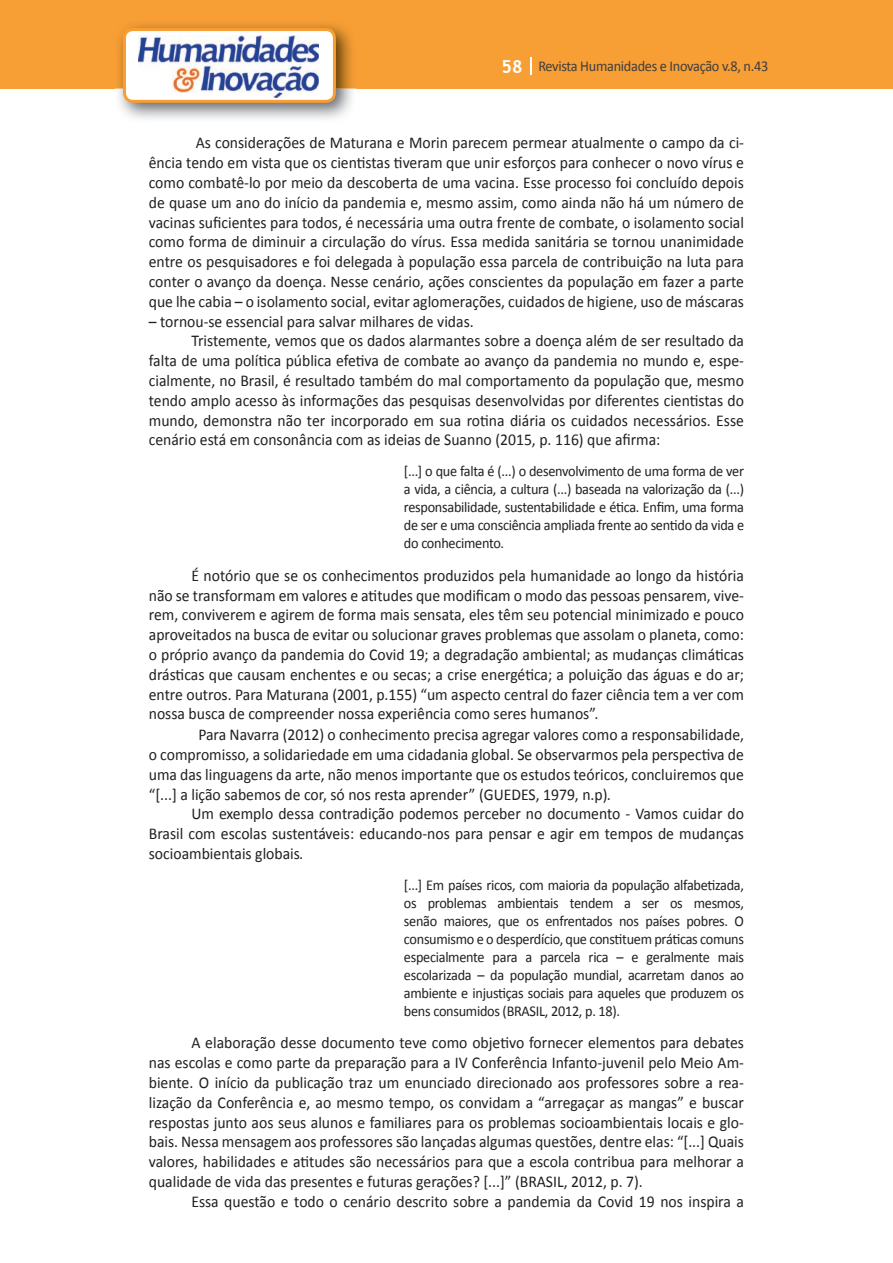
<style>
.page{position:relative;width:893px;height:1263px;background:#fff}
.page>*{position:absolute;margin:0;border:0;box-sizing:border-box;transform-origin:0 0}
.t1{font:16.5px/19.8px "Calibri";color:#231f20;text-align:justify;scale:.95 1}
.t2{font:15px/18px "Calibri";letter-spacing:-.02em;color:#231f20;text-align:justify;scale:.95 1}
.t3{font:15px "Calibri";letter-spacing:-.02em;color:#3e3e3f;scale:.95 1}
.s1{font-family:"Trebuchet MS";font-weight:700;font-size:18px;color:#fff}
.s2{font-style:italic}
</style>
<div class="page">
<div style="left:0;top:0;width:893px;height:88px;background:#f79e34"></div>
<svg style="left:530px;top:57px;width:2px;height:18px"></svg>
<img style="left:115px;top:24px;width:241px;height:95px">
<svg style="left:123px;top:28px;width:213px;height:75px"></svg>
<p class="t3" style="left:501px;top:57px;width:282px"><span class="s1">58</span> Revista Humanidades e Inovação v.8, n.43</p>
<p class="t1" style="left:149px;top:133px;width:628px;text-indent:47px">As considerações de Maturana e Morin parecem permear atualmente o campo da ci&shy;ência tendo em vista que os cientistas tiveram que unir esforços para conhecer o novo vírus e como combatê-lo por meio da descoberta de uma vacina. Esse processo foi concluído depois de quase um ano do início da pandemia e, mesmo assim, como ainda não há um número de vacinas suficientes para todos, é necessária uma outra frente de combate, o isolamento social como forma de diminuir a circulação do vírus. Essa medida sanitária se tornou unanimidade entre os pesquisadores e foi delegada à população essa parcela de contribuição na luta para conter o avanço da doença. Nesse cenário, ações conscientes da população em fazer a parte que lhe cabia – o isolamento social, evitar aglomerações, cuidados de higiene, uso de máscaras</p>
<p class="t1" style="left:149px;top:311px;width:343px">– tornou-se essencial para salvar milhares de vidas.</p>
<p class="t1" style="left:191px;top:331px;width:583px">Tristemente, vemos que os dados alarmantes sobre a doença além de ser resultado da</p>
<p class="t1" style="left:149px;top:351px;width:628px">falta de uma política pública efetiva de combate ao avanço da pandemia no mundo e, espe-</p>
<p class="t1" style="left:149px;top:371px;width:628px">cialmente, no Brasil, é resultado também do mal comportamento da população que, mesmo</p>
<p class="t1" style="left:149px;top:391px;width:628px">tendo amplo acesso às informações das pesquisas desenvolvidas por diferentes cientistas do</p>
<p class="t1" style="left:149px;top:410px;width:628px">mundo, demonstra não ter incorporado em sua rotina diária os cuidados necessários. Esse</p>
<p class="t1" style="left:149px;top:430px;width:540px">cenário está em consonância com as ideias de Suanno (2015, p. 116) que afirma:</p>
<p class="t2" style="left:404px;top:462px;width:360px">[...] o que falta é (...) o desenvolvimento de uma forma de ver a vida, a ciência, a cultura (...) baseada na valorização da (...) responsabilidade, sustentabilidade e ética. Enfim, uma forma de ser e uma consciência ampliada frente ao sentido da vida e do conhecimento.</p>
<p class="t1" style="left:149px;top:565px;width:628px;text-indent:43px">É notório que se os conhecimentos produzidos pela humanidade ao longo da história não se transformam em valores e atitudes que modificam o modo das pessoas pensarem, vive&shy;rem, conviverem e agirem de forma mais sensata, eles têm seu potencial minimizado e pouco aproveitados na busca de evitar ou solucionar graves problemas que assolam o planeta, como: o próprio avanço da pandemia do Covid 19; a degradação ambiental; as mudanças climáticas drásticas que causam enchentes e ou secas; a crise energética; a poluição das águas e do ar; entre outros. Para Maturana (2001, p.155) “um aspecto central do fazer ciência tem a ver com nossa busca de compreender nossa experiência como seres humanos”.</p>
<p class="t1" style="left:149px;top:725px;width:628px;text-indent:50px">Para Navarra (2012) o conhecimento precisa agregar valores como a responsabilidade, o compromisso, a solidariedade em uma cidadania global. Se observarmos pela perspectiva de uma das linguagens da arte, não menos importante que os estudos teóricos, concluiremos que “[...] a lição sabemos de cor, só nos resta aprender” (GUEDES, 1979, n.p)<span class="s2">.</span></p>
<p class="t1" style="left:149px;top:804px;width:628px;text-indent:43px">Um exemplo dessa contradição podemos perceber no documento - Vamos cuidar do Brasil com escolas sustentáveis: educando-nos para pensar e agir em tempos de mudanças socioambientais globais<span class="s2">.</span></p>
<p class="t2" style="left:404px;top:876px;width:360px">[...] Em países ricos, com maioria da população alfabetizada, os problemas ambientais tendem a ser os mesmos, senão maiores, que os enfrentados nos países pobres. O consumismo e o desperdício, que constituem práticas comuns especialmente para a parcela rica – e geralmente mais escolarizada – da população mundial, acarretam danos ao ambiente e injustiças sociais para aqueles que produzem os bens consumidos (BRASIL, 2012, p. 18).</p>
<p class="t1" style="left:149px;top:1033px;width:628px;text-indent:43px">A elaboração desse documento teve como objetivo fornecer elementos para debates nas escolas e como parte da preparação para a IV Conferência Infanto-juvenil pelo Meio Am&shy;biente. O início da publicação traz um enunciado direcionado aos professores sobre a rea&shy;lização da Conferência e, ao mesmo tempo, os convidam a “arregaçar as mangas” e buscar respostas junto aos seus alunos e familiares para os problemas socioambientais locais e glo&shy;bais. Nessa mensagem aos professores são lançadas algumas questões, dentre elas: “[...] Quais valores, habilidades e atitudes são necessários para que a escola contribua para melhorar a qualidade de vida das presentes e futuras gerações? [...]” (BRASIL, 2012, p. 7).</p>
<p class="t1" style="left:191px;top:1191px;width:583px">Essa questão e todo o cenário descrito sobre a pandemia da Covid 19 nos inspira a</p>
</div>
